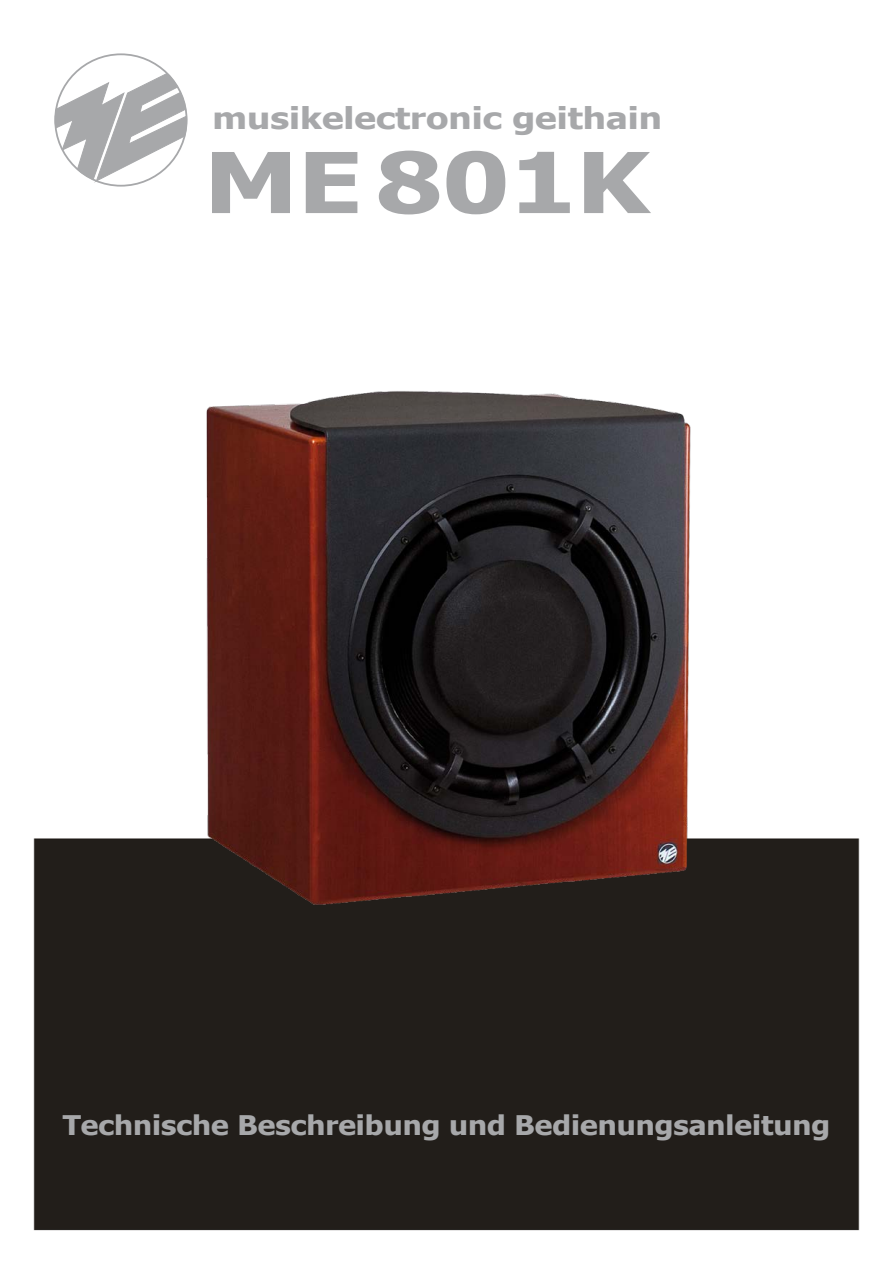
<style>
.page{position:relative;width:893px;height:1263px;background:#fff}
.page>*{position:absolute;margin:0;border:0;box-sizing:border-box;transform-origin:0 0}
.t1{font:700 84px "Tahoma";color:#a7a8aa;scale:1.25 1}
.t2{font:700 30px "Tahoma";color:#a7a8aa;scale:1.21 1}
.t3{font:700 27px "Tahoma";color:#a7a8aa;scale:1.1 1}
</style>
<div class="page">
<img style="left:33px;top:54px;width:827px;height:1177px">
<svg style="left:55px;top:73px;width:132px;height:109px"></svg>
<img style="left:205px;top:383px;width:493px;height:528px">
<p class="t2" style="left:213px;top:97px;width:373px">musikelectronic geithain</p>
<h1 class="t1" style="left:204px;top:124px;width:358px">ME801K</h1>
<p class="t3" style="left:63px;top:1106px;width:699px">Technische Beschreibung und Bedienungsanleitung</p>
</div>
